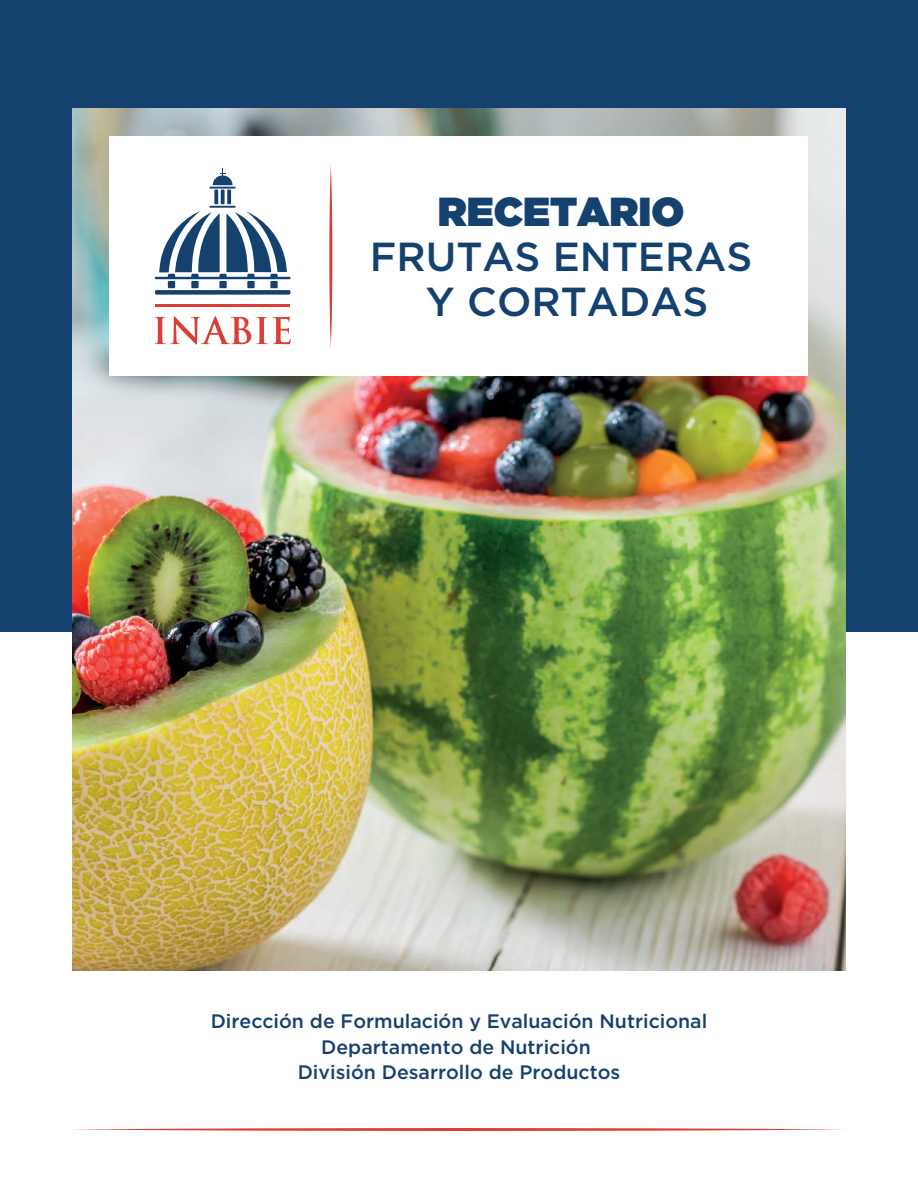
<style>
.page{position:relative;width:918px;height:1188px;background:#fff}
.page>*{position:absolute;margin:0;border:0;box-sizing:border-box;transform-origin:0 0}
.t1{font:500 40.5px/45px "Gotham";color:#15416f;text-align:center}
.t2{font:900 40.5px "Gotham";color:#15416f}
.t3{font:500 19.5px/25.5px "Gotham";color:#15416f;text-align:center}
</style>
<div class="page">
<div style="left:0;top:0;width:918px;height:632px;background:#15416f"></div>
<img style="left:73px;top:109px;width:772px;height:861px">
<div style="left:110px;top:137px;width:698px;height:239px;background:#fff"></div>
<svg style="left:329px;top:165px;width:3px;height:183px"></svg>
<hr style="left:155px;top:304px;width:135px;height:3px;background:#db3e36">
<svg style="left:155px;top:316px;width:136px;height:29px"></svg>
<div style="left:155px;top:290px;width:135px;height:5px;background:#15416f;border-radius:2px"></div>
<hr style="left:155px;top:277px;width:135px;height:2px;background:#15416f">
<div style="left:168px;top:281px;width:7px;height:7px;background:#15416f"></div>
<div style="left:191px;top:281px;width:8px;height:7px;background:#15416f"></div>
<div style="left:219px;top:281px;width:8px;height:7px;background:#15416f"></div>
<div style="left:247px;top:281px;width:8px;height:7px;background:#15416f"></div>
<div style="left:270px;top:281px;width:8px;height:7px;background:#15416f"></div>
<svg style="left:159px;top:211px;width:128px;height:66px"></svg>
<hr style="left:209px;top:187px;width:27px;height:2px;background:#15416f">
<hr style="left:209px;top:206px;width:27px;height:2px;background:#15416f">
<svg style="left:214px;top:190px;width:4px;height:14px"></svg>
<svg style="left:221px;top:190px;width:4px;height:14px"></svg>
<svg style="left:227px;top:190px;width:4px;height:14px"></svg>
<svg style="left:213px;top:168px;width:19px;height:17px"></svg>
<svg style="left:74px;top:1128px;width:770px;height:3px;background:#e67d78"></svg>
<h1 class="t2" style="left:438px;top:183px;width:248px">RECETARIO</h1>
<h1 class="t1" style="left:370px;top:234px;width:384px">FRUTAS ENTERAS<br>Y CORTADAS</h1>
<p class="t3" style="left:211px;top:1008px;width:498px">Dirección de Formulación y Evaluación Nutricional<br>Departamento de Nutrición<br>División Desarrollo de Productos</p>
</div>
